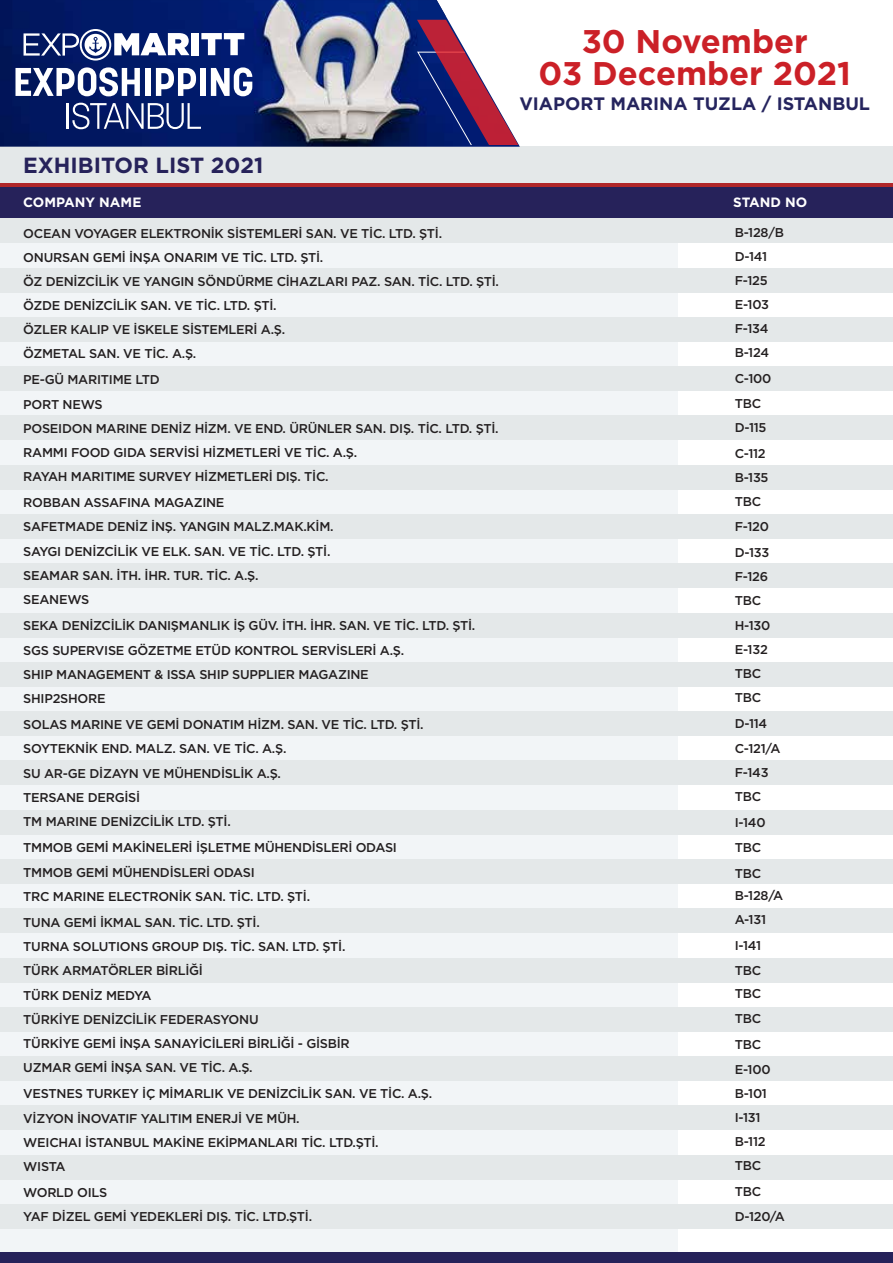
<style>
.page{position:relative;width:893px;height:1263px;background:#fff}
.page>*{position:absolute;margin:0;border:0;box-sizing:border-box;transform-origin:0 0}
.t1{font:700 32.7px/31.5px "Gotham";color:#cb2027;text-align:center}
.t2{font:700 21.9px "Gotham";color:#26225a}
.t3{font:700 18px "Gotham";color:#25245e}
.t4{font:700 13.5px "Gotham";color:#fff}
.t5{font:500 12.75px/24px "Gotham";letter-spacing:-.02em;color:#231f20}
</style>
<div class="page">
<div style="left:0;top:194px;width:678px;height:1069px;background:#f2f5f7"></div>
<div style="left:0;top:147px;width:893px;height:40px;background:#e4e8e9"></div>
<div style="left:0;top:187px;width:893px;height:31px;background:#26225a"></div>
<div style="left:0;top:1253px;width:893px;height:10px;background:#26225a"></div>
<hr style="left:0;top:183px;width:893px;height:4px;background:#b02729">
<div style="left:0;top:218px;width:893px;height:25px;background:#e4e8e9"></div>
<div style="left:0;top:268px;width:893px;height:24px;background:#e4e8e9"></div>
<div style="left:0;top:317px;width:893px;height:25px;background:#e4e8e9"></div>
<div style="left:0;top:366px;width:893px;height:25px;background:#e4e8e9"></div>
<div style="left:0;top:416px;width:893px;height:24px;background:#e4e8e9"></div>
<div style="left:0;top:465px;width:893px;height:24px;background:#e4e8e9"></div>
<div style="left:0;top:514px;width:893px;height:25px;background:#e4e8e9"></div>
<div style="left:0;top:563px;width:893px;height:25px;background:#e4e8e9"></div>
<div style="left:0;top:613px;width:893px;height:24px;background:#e4e8e9"></div>
<div style="left:0;top:662px;width:893px;height:25px;background:#e4e8e9"></div>
<div style="left:0;top:711px;width:893px;height:25px;background:#e4e8e9"></div>
<div style="left:0;top:760px;width:893px;height:25px;background:#e4e8e9"></div>
<div style="left:0;top:810px;width:893px;height:24px;background:#e4e8e9"></div>
<div style="left:0;top:859px;width:893px;height:25px;background:#e4e8e9"></div>
<div style="left:0;top:908px;width:893px;height:25px;background:#e4e8e9"></div>
<div style="left:0;top:958px;width:893px;height:24px;background:#e4e8e9"></div>
<div style="left:0;top:1007px;width:893px;height:25px;background:#e4e8e9"></div>
<div style="left:0;top:1056px;width:893px;height:25px;background:#e4e8e9"></div>
<div style="left:0;top:1105px;width:893px;height:25px;background:#e4e8e9"></div>
<div style="left:0;top:1155px;width:893px;height:24px;background:#e4e8e9"></div>
<div style="left:0;top:1204px;width:893px;height:25px;background:#e4e8e9"></div>
<svg style="left:0;top:0;width:518px;height:145px"></svg>
<h2 class="t2" style="left:23px;top:151px;width:241px">EXHIBITOR LIST 2021</h2>
<h1 class="t1" style="left:539px;top:26px;width:314px">30 November<br>03 December 2021</h1>
<h3 class="t3" style="left:519px;top:92px;width:352px">VIAPORT MARINA TUZLA / ISTANBUL</h3>
<p class="t4" style="left:23px;top:193px;width:120px">COMPANY NAME</p>
<p class="t4" style="left:733px;top:193px;width:76px">STAND NO</p>
<p class="t5" style="left:23px;top:222px;width:477px">OCEAN VOYAGER ELEKTRONİK SİSTEMLERİ SAN. VE TİC. LTD. ŞTİ.<br>ONURSAN GEMİ İNŞA ONARIM VE TİC. LTD. ŞTİ.<br>ÖZ DENİZCİLİK VE YANGIN SÖNDÜRME CİHAZLARI PAZ. SAN. TİC. LTD. ŞTİ.<br>ÖZDE DENİZCİLİK SAN. VE TİC. LTD. ŞTİ.<br>ÖZLER KALIP VE İSKELE SİSTEMLERİ A.Ş.<br>ÖZMETAL SAN. VE TİC. A.Ş.</p>
<p class="t5" style="left:23px;top:366px;width:138px;line-height:25.5px">PE-GÜ MARITIME LTD<br>PORT NEWS</p>
<p class="t5" style="left:23px;top:417px;width:477px">POSEIDON MARINE DENİZ HİZM. VE END. ÜRÜNLER SAN. DIŞ. TİC. LTD. ŞTİ.<br>RAMMI FOOD GIDA SERVİSİ HİZMETLERİ VE TİC. A.Ş.<br>RAYAH MARITIME SURVEY HİZMETLERİ DIŞ. TİC.</p>
<p class="t5" style="left:23px;top:490px;width:312px">ROBBAN ASSAFINA MAGAZINE<br>SAFETMADE DENİZ İNŞ. YANGIN MALZ.MAK.KİM.</p>
<p class="t5" style="left:23px;top:540px;width:309px">SAYGI DENİZCİLİK VE ELK. SAN. VE TİC. LTD. ŞTİ.<br>SEAMAR SAN. İTH. İHR. TUR. TİC. A.Ş.<br>SEANEWS</p>
<p class="t5" style="left:23px;top:612px;width:454px;line-height:25.5px">SEKA DENİZCİLİK DANIŞMANLIK İŞ GÜV. İTH. İHR. SAN. VE TİC. LTD. ŞTİ.<br>SGS SUPERVISE GÖZETME ETÜD KONTROL SERVİSLERİ A.Ş.</p>
<p class="t5" style="left:23px;top:663px;width:347px">SHIP MANAGEMENT &amp; ISSA SHIP SUPPLIER MAGAZINE<br>SHIP2SHORE</p>
<p class="t5" style="left:23px;top:712px;width:402px">SOLAS MARINE VE GEMİ DONATIM HİZM. SAN. VE TİC. LTD. ŞTİ.<br>SOYTEKNİK END. MALZ. SAN. VE TİC. A.Ş.</p>
<p class="t5" style="left:23px;top:762px;width:259px">SU AR-GE DİZAYN VE MÜHENDİSLİK A.Ş.<br>TERSANE DERGİSİ<br>TM MARINE DENİZCİLİK LTD. ŞTİ.</p>
<p class="t5" style="left:23px;top:834px;width:375px;line-height:25.5px">TMMOB GEMİ MAKİNELERİ İŞLETME MÜHENDİSLERİ ODASI<br>TMMOB GEMİ MÜHENDİSLERİ ODASI</p>
<p class="t5" style="left:23px;top:884px;width:288px;line-height:25.5px">TRC MARINE ELECTRONİK SAN. TİC. LTD. ŞTİ.<br>TUNA GEMİ İKMAL SAN. TİC. LTD. ŞTİ.</p>
<p class="t5" style="left:23px;top:934px;width:324px">TURNA SOLUTIONS GROUP DIŞ. TİC. SAN. LTD. ŞTİ.<br>TÜRK ARMATÖRLER BİRLİĞİ</p>
<p class="t5" style="left:23px;top:984px;width:328px">TÜRK DENİZ MEDYA<br>TÜRKİYE DENİZCİLİK FEDERASYONU<br>TÜRKİYE GEMİ İNŞA SANAYİCİLERİ BİRLİĞİ - GİSBİR<br>UZMAR GEMİ İNŞA SAN. VE TİC. A.Ş.</p>
<p class="t5" style="left:23px;top:1080px;width:410px;line-height:25.5px">VESTNES TURKEY İÇ MİMARLIK VE DENİZCİLİK SAN. VE TİC. A.Ş.<br>VİZYON İNOVATIF YALITIM ENERJİ VE MÜH.</p>
<p class="t5" style="left:23px;top:1131px;width:357px">WEICHAI İSTANBUL MAKİNE EKİPMANLARI TİC. LTD.ŞTİ.<br>WISTA</p>
<p class="t5" style="left:23px;top:1180px;width:290px">WORLD OILS<br>YAF DİZEL GEMİ YEDEKLERİ DIŞ. TİC. LTD.ŞTİ.</p>
<p class="t5" style="left:735px;top:221px;width:51px">B-128/B<br>D-141<br>F-125<br>E-103<br>F-134<br>B-124</p>
<p class="t5" style="left:735px;top:365px;width:38px;line-height:25.5px">C-100<br>TBC</p>
<p class="t5" style="left:735px;top:415px;width:33px;line-height:25.5px">D-115<br>C-112</p>
<p class="t5" style="left:735px;top:465px;width:35px">B-135<br>TBC</p>
<p class="t5" style="left:735px;top:514px;width:36px;line-height:25.5px">F-120<br>D-133</p>
<p class="t5" style="left:735px;top:564px;width:35px">F-126<br>TBC</p>
<p class="t5" style="left:735px;top:614px;width:37px">H-130<br>E-132<br>TBC<br>TBC</p>
<p class="t5" style="left:735px;top:710px;width:47px;line-height:25.5px">D-114<br>C-121/A</p>
<p class="t5" style="left:735px;top:761px;width:35px">F-143<br>TBC</p>
<p class="t5" style="left:735px;top:809px;width:32px;line-height:25.5px">I-140<br>TBC<br>TBC</p>
<p class="t5" style="left:735px;top:884px;width:50px">B-128/A<br>A-131</p>
<p class="t5" style="left:735px;top:932px;width:28px;line-height:25.5px">I-141<br>TBC</p>
<p class="t5" style="left:735px;top:980px;width:37px;line-height:25.5px">TBC<br>TBC<br>TBC<br>E-100</p>
<p class="t5" style="left:735px;top:1082px;width:34px">B-101<br>I-131<br>B-112<br>TBC</p>
<p class="t5" style="left:735px;top:1178px;width:52px;line-height:25.5px">TBC<br>D-120/A</p>
</div>
